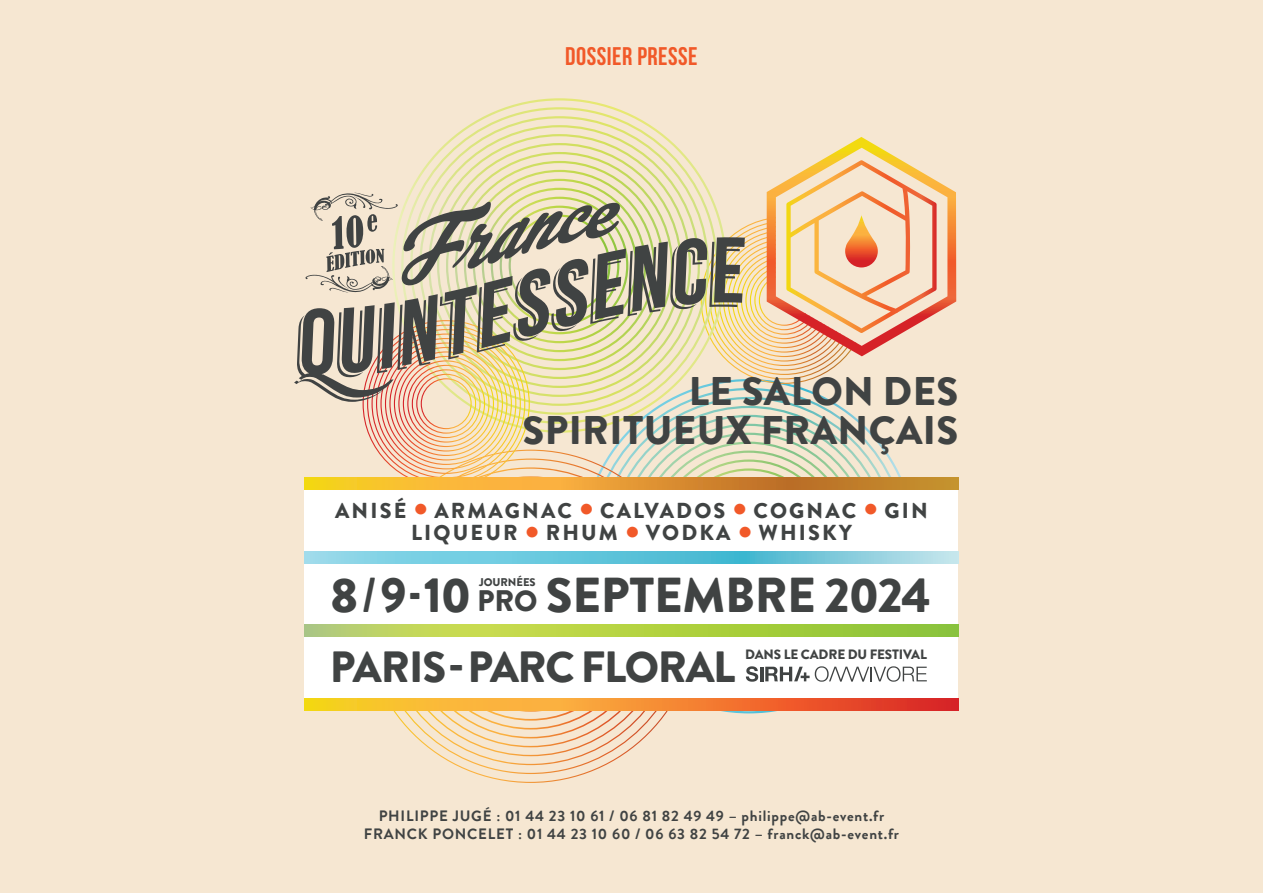
<style>
.page{position:relative;width:1263px;height:893px;background:#f6e7d2}
.page>*{position:absolute;margin:0;border:0;box-sizing:border-box;transform-origin:0 0}
.t1{font:900 48.9px "Brandon Grotesque";letter-spacing:-.005em;color:#404343}
.t2{font:900 43.5px "Brandon Grotesque";letter-spacing:-.03em;color:#404343}
.t3{font:900 39.9px "Brandon Grotesque";letter-spacing:.01em;color:#404343}
.t4{font:900 29.55px "Brandon Grotesque";color:#404343}
.t5{font:25.5px "Bebas Neue";letter-spacing:.02em;color:#f15929}
.t6{font:900 21.6px "Brandon Grotesque";letter-spacing:.1em;color:#404343}
.t7{font:700 15px "Brandon Grotesque";letter-spacing:.05em;color:#404343}
.t8{font:900 13.5px "Brandon Grotesque";letter-spacing:-.01em;color:#404343}
.t9{font:900 11.1px "Brandon Grotesque";letter-spacing:-.005em;color:#404343}
.s1{font-size:38.1px;color:#f15929}
</style>
<div class="page">
<svg style="left:453px;top:98px;width:213px;height:39px"></svg>
<svg style="left:401px;top:721px;width:259px;height:62px"></svg>
<svg style="left:294px;top:137px;width:662px;height:584px"></svg>
<p class="t5" style="left:565px;top:42px;width:134px">DOSSIER PRESSE</p>
<p class="t3" style="left:689px;top:363px;width:271px">LE SALON DES</p>
<p class="t3" style="left:523px;top:402px;width:437px">SPIRITUEUX FRANÇAIS</p>
<p class="t6" style="left:335px;top:495px;width:594px">ANISÉ <span class="s1">•</span> ARMAGNAC <span class="s1">•</span> CALVADOS <span class="s1">•</span> COGNAC <span class="s1">•</span> GIN</p>
<p class="t6" style="left:411px;top:517px;width:442px">LIQUEUR <span class="s1">•</span> RHUM <span class="s1">•</span> VODKA <span class="s1">•</span> WHISKY</p>
<p class="t1" style="left:330px;top:560px;width:142px">8 / 9 - 10</p>
<p class="t9" style="left:479px;top:575px;width:58px">JOURNÉES</p>
<p class="t1" style="left:546px;top:560px;width:386px">SEPTEMBRE 2024</p>
<p class="t2" style="left:330px;top:636px;width:407px">PARIS - PARC FLORAL</p>
<p class="t8" style="left:745px;top:645px;width:183px">DANS LE CADRE DU FESTIVAL</p>
<p class="t4" style="left:477px;top:580px;width:62px">PRO</p>
<p class="t7" style="left:379px;top:805px;width:507px">PHILIPPE JUGÉ : 01 44 23 10 61 / 06 81 82 49 49 – philippe@ab-event.fr</p>
<p class="t7" style="left:364px;top:823px;width:537px">FRANCK PONCELET : 01 44 23 10 60 / 06 63 82 54 72 – franck@ab-event.fr</p>
</div>
